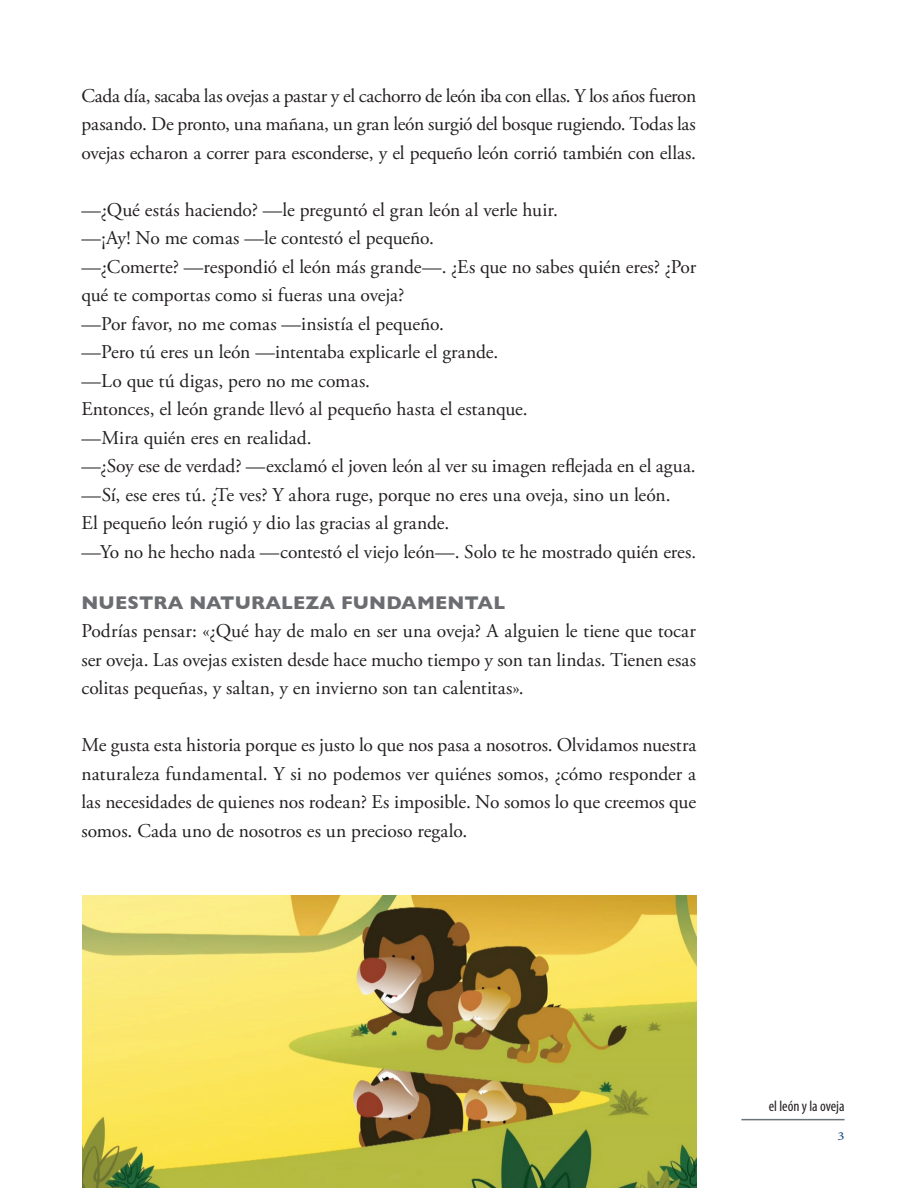
<style>
.page{position:relative;width:918px;height:1188px;background:#fff}
.page>*{position:absolute;margin:0;border:0;box-sizing:border-box;transform-origin:0 0}
.t1{font:19.5px/28.5px "Adobe Garamond Pro";letter-spacing:-.005em;color:#231f20;text-align:justify}
.t2{font:700 18.75px "Gill Sans";letter-spacing:.01em;color:#6c6d70}
.t3{font:condensed 15px "Myriad Pro";color:#231f20}
.t4{font:12.15px "Minion Pro";color:#144a7c;scale:1.22 1}
.s1{font-size:18.75px}
</style>
<div class="page">
<img style="left:82px;top:895px;width:615px;height:293px">
<hr style="left:741px;top:1119px;width:103px;height:1px;background:#6a747b">
<p class="t1" style="left:81px;top:82px;width:616px">Cada día, sacaba las ovejas a pastar y el cachorro de león iba con ellas. Y los años fueron pasando. De pronto, una mañana, un gran león surgió del bosque rugiendo. Todas las ovejas echaron a correr para esconderse, y el pequeño león corrió también con ellas.</p>
<p class="t1" style="left:81px;top:196px;width:616px;text-align:left">—¿Qué estás haciendo? —le preguntó el gran león al verle huir.<br>—¡Ay! No me comas —le contestó el pequeño.<br>—¿Comerte? —respondió el león más grande—. ¿Es que no sabes quién eres? ¿Por qué te comportas como si fueras una oveja?<br>—Por favor, no me comas —insistía el pequeño.<br>—Pero tú eres un león —intentaba explicarle el grande.<br>—Lo que tú digas, pero no me comas.<br>Entonces, el león grande llevó al pequeño hasta el estanque.<br>—Mira quién eres en realidad.<br>—¿Soy ese de verdad? —exclamó el joven león al ver su imagen reflejada en el agua. —Sí, ese eres tú. ¿Te ves? Y ahora ruge, porque no eres una oveja, sino un león.<br>El pequeño león rugió y dio las gracias al grande.<br>—Yo no he hecho nada —contestó el viejo león—. Solo te he mostrado quién eres<span class="s1">.</span></p>
<p class="t2" style="left:81px;top:587px;width:425px">NUESTRA NATURALEZA FUNDAMENTAL</p>
<p class="t1" style="left:81px;top:617px;width:616px">Podrías pensar: «¿Qué hay de malo en ser una oveja? A alguien le tiene que tocar ser oveja. Las ovejas existen desde hace mucho tiempo y son tan lindas. Tienen esas colitas pequeñas, y saltan, y en invierno son tan calentitas».</p>
<p class="t1" style="left:81px;top:731px;width:616px">Me gusta esta historia porque es justo lo que nos pasa a nosotros. Olvidamos nuestra naturaleza fundamental. Y si no podemos ver quiénes somos, ¿cómo responder a las necesidades de quienes nos rodean? Es imposible. No somos lo que creemos que somos. Cada uno de nosotros es un precioso regalo.</p>
<p class="t3" style="left:769px;top:1097px;width:77px">el león y la oveja</p>
<p class="t4" style="left:837px;top:1128px;width:7px">3</p>
</div>
